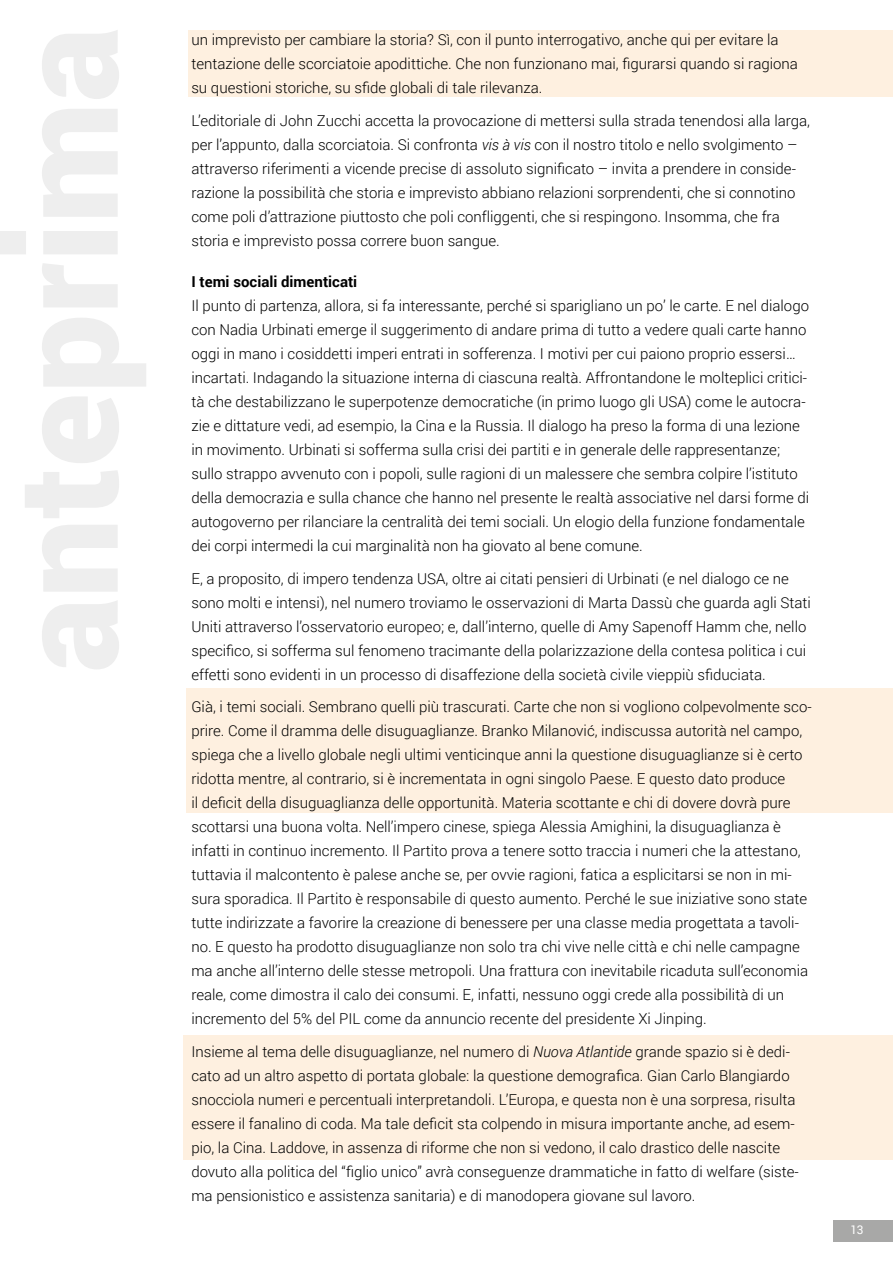
<style>
.page{position:relative;width:893px;height:1263px;background:#fff}
.page>*{position:absolute;margin:0;border:0;box-sizing:border-box;transform-origin:0 0}
.t1{font:300 15px/24px "Roboto";color:#000}
.t2{font:700 15px "Roboto";color:#000}
.t3{font:12px "Roboto";color:#fff}
.s1{font-style:italic}
</style>
<div class="page">
<div style="left:833px;top:1220px;width:60px;height:22px;background:#a8a8a7"></div>
<div style="left:189px;top:30px;width:704px;height:67px;background:#fef0e0"></div>
<div style="left:186px;top:688px;width:707px;height:125px;background:#fef0e0"></div>
<div style="left:184px;top:1035px;width:709px;height:124px;background:#fef0e0"></div>
<svg style="left:0;top:30px;width:146px;height:639px"></svg>
<p class="t1" style="left:191px;top:28px;width:608px">un imprevisto per cambiare la storia? Sì, con il punto interrogativo, anche qui per evitare la tentazione delle scorciatoie apodittiche. Che non funzionano mai, figurarsi quando si ragiona su questioni storiche, su sfide globali di tale rilevanza.</p>
<p class="t1" style="left:191px;top:108px;width:620px">L’editoriale di John Zucchi accetta la provocazione di mettersi sulla strada tenendosi alla larga, per l’appunto, dalla scorciatoia. Si confronta <span class="s1">vis à vis</span> con il nostro titolo e nello svolgimento – attraverso riferimenti a vicende precise di assoluto significato – invita a prendere in conside&shy;razione la possibilità che storia e imprevisto abbiano relazioni sorprendenti, che si connotino come poli d’attrazione piuttosto che poli confliggenti, che si respingono. Insomma, che fra storia e imprevisto possa correre buon sangue.</p>
<p class="t2" style="left:191px;top:271px;width:167px">I temi sociali dimenticati</p>
<p class="t1" style="left:191px;top:293px;width:619px">Il punto di partenza, allora, si fa interessante, perché si sparigliano un po’ le carte. E nel dialogo con Nadia Urbinati emerge il suggerimento di andare prima di tutto a vedere quali carte hanno oggi in mano i cosiddetti imperi entrati in sofferenza. I motivi per cui paiono proprio essersi… incartati. Indagando la situazione interna di ciascuna realtà. Affrontandone le molteplici critici&shy;tà che destabilizzano le superpotenze democratiche (in primo luogo gli USA) come le autocra&shy;zie e dittature vedi, ad esempio, la Cina e la Russia. Il dialogo ha preso la forma di una lezione in movimento. Urbinati si sofferma sulla crisi dei partiti e in generale delle rappresentanze; sullo strappo avvenuto con i popoli, sulle ragioni di un malessere che sembra colpire l’istituto della democrazia e sulla chance che hanno nel presente le realtà associative nel darsi forme di autogoverno per rilanciare la centralità dei temi sociali. Un elogio della funzione fondamentale dei corpi intermedi la cui marginalità non ha giovato al bene comune.</p>
<p class="t1" style="left:191px;top:566px;width:621px">E, a proposito, di impero tendenza USA, oltre ai citati pensieri di Urbinati (e nel dialogo ce ne sono molti e intensi), nel numero troviamo le osservazioni di Marta Dassù che guarda agli Stati Uniti attraverso l’osservatorio europeo; e, dall’interno, quelle di Amy Sapenoff Hamm che, nello specifico, si sofferma sul fenomeno tracimante della polarizzazione della contesa politica i cui effetti sono evidenti in un processo di disaffezione della società civile vieppiù sfiduciata.</p>
<p class="t1" style="left:191px;top:694px;width:622px">Già, i temi sociali. Sembrano quelli più trascurati. Carte che non si vogliono colpevolmente sco&shy;prire. Come il dramma delle disuguaglianze. Branko Milanović, indiscussa autorità nel campo, spiega che a livello globale negli ultimi venticinque anni la questione disuguaglianze si è certo ridotta mentre, al contrario, si è incrementata in ogni singolo Paese. E questo dato produce<br>il deficit della disuguaglianza delle opportunità. Materia scottante e chi di dovere dovrà pure scottarsi una buona volta. Nell’impero cinese, spiega Alessia Amighini, la disuguaglianza è infatti in continuo incremento. Il Partito prova a tenere sotto traccia i numeri che la attestano, tuttavia il malcontento è palese anche se, per ovvie ragioni, fatica a esplicitarsi se non in mi&shy;sura sporadica. Il Partito è responsabile di questo aumento. Perché le sue iniziative sono state tutte indirizzate a favorire la creazione di benessere per una classe media progettata a tavoli&shy;no. E questo ha prodotto disuguaglianze non solo tra chi vive nelle città e chi nelle campagne ma anche all’interno delle stesse metropoli. Una frattura con inevitabile ricaduta sull’economia reale, come dimostra il calo dei consumi. E, infatti, nessuno oggi crede alla possibilità di un incremento del 5% del PIL come da annuncio recente del presidente Xi Jinping.</p>
<p class="t1" style="left:191px;top:1039px;width:609px">Insieme al tema delle disuguaglianze, nel numero di <span class="s1">Nuova Atlantide</span> grande spazio si è dedi&shy;cato ad un altro aspetto di portata globale: la questione demografica. Gian Carlo Blangiardo snocciola numeri e percentuali interpretandoli. L’Europa, e questa non è una sorpresa, risulta essere il fanalino di coda. Ma tale deficit sta colpendo in misura importante anche, ad esem&shy;pio, la Cina. Laddove, in assenza di riforme che non si vedono, il calo drastico delle nascite dovuto alla politica del “figlio unico” avrà conseguenze drammatiche in fatto di welfare (siste&shy;ma pensionistico e assistenza sanitaria) e di manodopera giovane sul lavoro.</p>
<p class="t3" style="left:851px;top:1221px;width:14px">13</p>
</div>
